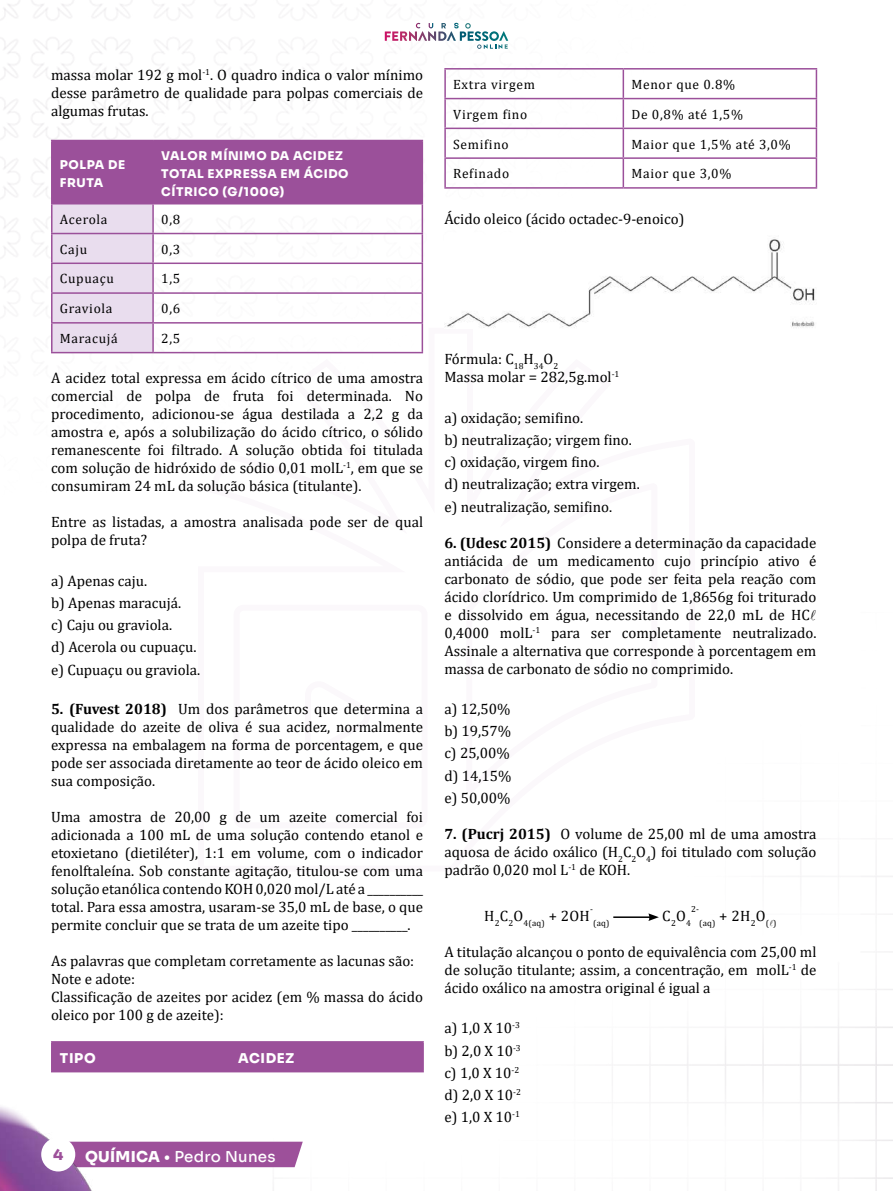
<style>
.page{position:relative;width:893px;height:1191px;background:#fff}
.page>*{position:absolute;margin:0;border:0;box-sizing:border-box;transform-origin:0 0}
.t1{font:15px/18px "Cambria";color:#000;text-align:justify}
.t2{font:500 15px "Sora";letter-spacing:.02em;color:#fff}
.t3{font:15px "Sora";color:#9d509a}
.t4{font:13.5px "Cambria";letter-spacing:.05em;color:#000}
.t5{font:13.5px "Sora";letter-spacing:.05em;color:#fff}
.t6{font:12px/18px "Sora";letter-spacing:.05em;color:#fff}
.t7{font:8.7px "Cambria";color:#000}
.s1{font-weight:700}
.s2{font-weight:400}
.s3{font-family:"Cambria";font-weight:700}
.s4{font-family:"MT Extra"}
</style>
<div class="page">
<img style="left:0;top:0;width:893px;height:1191px">
<svg style="left:195px;top:325px;width:505px;height:548px"></svg>
<svg style="left:409px;top:23px;width:99px;height:26px"></svg>
<div style="left:131px;top:1141px;width:172px;height:26px;background:#9d509a"></div>
<img style="left:0;top:1081px;width:131px;height:110px">
<div style="left:44px;top:1140px;width:28px;height:28px;background:#fff;border-radius:50%"></div>
<div style="left:41px;top:1137px;width:34px;height:34px;border:6px solid #fff;border-radius:50%"></div>
<hr style="left:444px;top:70px;width:2px;height:28px;background:#9b509a">
<hr style="left:444px;top:68px;width:179px;height:2px;background:#9b509a">
<hr style="left:623px;top:68px;width:194px;height:2px;background:#9b509a">
<hr style="left:444px;top:99px;width:2px;height:29px;background:#9b509a">
<hr style="left:444px;top:98px;width:179px;height:1px;background:#9b509a">
<hr style="left:623px;top:98px;width:194px;height:1px;background:#9b509a">
<hr style="left:444px;top:129px;width:2px;height:28px;background:#9b509a">
<hr style="left:444px;top:128px;width:179px;height:1px;background:#9b509a">
<hr style="left:623px;top:128px;width:194px;height:1px;background:#9b509a">
<hr style="left:444px;top:159px;width:2px;height:28px;background:#9b509a">
<hr style="left:444px;top:157px;width:179px;height:2px;background:#9b509a">
<hr style="left:444px;top:187px;width:179px;height:2px;background:#9b509a">
<svg style="left:623px;top:70px;width:1px;height:117px"></svg>
<svg style="left:816px;top:70px;width:1px;height:117px"></svg>
<hr style="left:623px;top:157px;width:194px;height:2px;background:#9b509a">
<hr style="left:623px;top:187px;width:194px;height:2px;background:#9b509a">
<img style="left:444px;top:235px;width:372px;height:93px">
<hr style="left:613px;top:916px;width:38px;height:2px;background:#000">
<svg style="left:648px;top:913px;width:11px;height:8px"></svg>
<hr style="left:51px;top:141px;width:2px;height:62px;background:#9b509a">
<hr style="left:51px;top:140px;width:102px;height:1px;background:#9b509a">
<hr style="left:51px;top:204px;width:2px;height:29px;background:#9b509a">
<hr style="left:51px;top:203px;width:102px;height:1px;background:#9b509a">
<hr style="left:51px;top:234px;width:2px;height:28px;background:#9b509a">
<hr style="left:51px;top:233px;width:102px;height:1px;background:#9b509a">
<hr style="left:51px;top:264px;width:2px;height:28px;background:#9b509a">
<hr style="left:51px;top:262px;width:102px;height:2px;background:#9b509a">
<hr style="left:51px;top:294px;width:2px;height:28px;background:#9b509a">
<hr style="left:51px;top:292px;width:102px;height:2px;background:#9b509a">
<hr style="left:51px;top:323px;width:2px;height:29px;background:#9b509a">
<hr style="left:51px;top:322px;width:102px;height:1px;background:#9b509a">
<hr style="left:51px;top:352px;width:102px;height:1px;background:#9b509a">
<svg style="left:52px;top:140px;width:371px;height:212px"></svg>
<hr style="left:153px;top:322px;width:270px;height:1px;background:#9b509a">
<hr style="left:153px;top:352px;width:270px;height:1px;background:#9b509a">
<div style="left:53px;top:1042px;width:369px;height:29px;background:#9b509a"></div>
<hr style="left:51px;top:1042px;width:2px;height:29px;background:#9b509a">
<hr style="left:51px;top:1041px;width:179px;height:1px;background:#9b509a">
<hr style="left:229px;top:1042px;width:2px;height:29px;background:#9b509a">
<hr style="left:422px;top:1042px;width:2px;height:29px;background:#9b509a">
<hr style="left:230px;top:1041px;width:194px;height:1px;background:#9b509a">
<hr style="left:51px;top:1071px;width:179px;height:1px;background:#9b509a">
<hr style="left:230px;top:1071px;width:194px;height:1px;background:#9b509a">
<p class="t1" style="left:51px;top:66px;width:374px">massa molar 192 g mol<sup>-1</sup>. O quadro indica o valor mínimo desse parâmetro de qualidade para polpas comerciais de algumas frutas.</p>
<p class="t6" style="left:60px;top:155px;width:67px">POLPA DE<br>FRUTA</p>
<p class="t6" style="left:161px;top:146px;width:189px">VALOR MÍNIMO DA ACIDEZ<br>TOTAL EXPRESSA EM ÁCIDO<br>CÍTRICO (G/100G)</p>
<p class="t4" style="left:60px;top:211px;width:49px">Acerola</p>
<p class="t4" style="left:161px;top:211px;width:21px">0,8</p>
<p class="t4" style="left:60px;top:241px;width:29px">Caju</p>
<p class="t4" style="left:161px;top:241px;width:21px">0,3</p>
<p class="t4" style="left:60px;top:271px;width:55px">Cupuaçu</p>
<p class="t4" style="left:161px;top:271px;width:21px">1,5</p>
<p class="t4" style="left:60px;top:301px;width:54px">Graviola</p>
<p class="t4" style="left:161px;top:301px;width:21px">0,6</p>
<p class="t4" style="left:60px;top:330px;width:59px">Maracujá</p>
<p class="t4" style="left:161px;top:330px;width:21px">2,5</p>
<p class="t1" style="left:51px;top:369px;width:374px">A acidez total expressa em ácido cítrico de uma amostra comercial de polpa de fruta foi determinada. No procedimento, adicionou-se água destilada a 2,2 g da amostra e, após a solubilização do ácido cítrico, o sólido remanescente foi filtrado. A solução obtida foi titulada com solução de hidróxido de sódio 0,01 molL<sup>-1</sup>, em que se consumiram 24 mL da solução básica (titulante).</p>
<p class="t1" style="left:51px;top:513px;width:374px">Entre as listadas, a amostra analisada pode ser de qual polpa de fruta?</p>
<p class="t1" style="left:51px;top:569px;width:151px;line-height:22.2px;text-align:left">a) Apenas caju.<br>b) Apenas maracujá.<br>c) Caju ou graviola.<br>d) Acerola ou cupuaçu. e) Cupuaçu ou graviola.</p>
<p class="t1" style="left:51px;top:699px;width:374px"><span class="s1">5. (Fuvest 2018)</span> Um dos parâmetros que determina a qualidade do azeite de oliva é sua acidez, normalmente expressa na embalagem na forma de porcentagem, e que pode ser associada diretamente ao teor de ácido oleico em sua composição.</p>
<p class="t1" style="left:51px;top:807px;width:374px">Uma amostra de 20,00 g de um azeite comercial foi adicionada a 100 mL de uma solução contendo etanol e etoxietano (dietiléter), 1:1 em volume, com o indicador fenolftaleína. Sob constante agitação, titulou-se com uma solução etanólica contendo KOH 0,020 mol/L até a __________ total. Para essa amostra, usaram-se 35,0 mL de base, o que permite concluir que se trata de um azeite tipo __________.</p>
<p class="t1" style="left:51px;top:951px;width:374px;text-align:left">As palavras que completam corretamente as lacunas são:<br>Note e adote:<br>Classificação de azeites por acidez (em % massa do ácido oleico por 100 g de azeite):</p>
<p class="t5" style="left:60px;top:1047px;width:37px">TIPO</p>
<p class="t5" style="left:238px;top:1047px;width:58px">ACIDEZ</p>
<p class="t3" style="left:53px;top:1142px;width:12px">4</p>
<p class="t2" style="left:85px;top:1143px;width:192px"><span class="s2">QUÍMICA</span> <span class="s3">•</span> Pedro Nunes</p>
<p class="t4" style="left:453px;top:76px;width:83px">Extra virgem</p>
<p class="t4" style="left:631px;top:76px;width:105px">Menor que 0.8%</p>
<p class="t4" style="left:453px;top:106px;width:76px">Virgem fino</p>
<p class="t4" style="left:631px;top:106px;width:113px">De 0,8% até 1,5%</p>
<p class="t4" style="left:453px;top:136px;width:57px">Semifino</p>
<p class="t4" style="left:631px;top:136px;width:161px">Maior que 1,5% até 3,0%</p>
<p class="t4" style="left:453px;top:166px;width:58px">Refinado</p>
<p class="t4" style="left:631px;top:166px;width:101px">Maior que 3,0%</p>
<p class="t1" style="left:444px;top:209px;width:242px">Ácido oleico (ácido octadec-9-enoico)</p>
<p class="t1" style="left:444px;top:350px;width:177px">Fórmula: C<sub>18</sub>H<sub>34</sub>O<sub>2<br></sub>Massa molar = 282,5g.mol<sup>-1</sup></p>
<p class="t1" style="left:444px;top:406px;width:197px;line-height:22.2px;text-align:left">a) oxidação; semifino.<br>b) neutralização; virgem fino. c) oxidação, virgem fino.<br>d) neutralização; extra virgem. e) neutralização, semifino.</p>
<p class="t1" style="left:444px;top:533px;width:374px"><span class="s1">6. (Udesc 2015)</span> Considere a determinação da capacidade antiácida de um medicamento cujo princípio ativo é carbonato de sódio, que pode ser feita pela reação com ácido clorídrico. Um comprimido de 1,8656g foi triturado e dissolvido em água, necessitando de 22,0 mL de HC<span class="s4">l </span>0,4000 molL<sup>-1</sup> para ser completamente neutralizado.<br>Assinale a alternativa que corresponde à porcentagem em massa de carbonato de sódio no comprimido.</p>
<p class="t1" style="left:444px;top:697px;width:69px;line-height:22.2px">a) 12,50% b) 19,57% c) 25,00% d) 14,15% e) 50,00%</p>
<p class="t1" style="left:444px;top:824px;width:374px"><span class="s1">7. (Pucrj 2015)</span> O volume de 25,00 ml de uma amostra aquosa de ácido oxálico (H<sub>2</sub>C<sub>2</sub>O<sub>4</sub>) foi titulado com solução padrão 0,020 mol L<sup>-1</sup> de KOH.</p>
<p class="t1" style="left:484px;top:907px;width:107px">H<sub>2</sub>C<sub>2</sub>O<sub>4(aq)</sub> + 2OH</p>
<p class="t7" style="left:691px;top:903px;width:9px">2-</p>
<p class="t7" style="left:590px;top:903px;width:4px">-</p>
<p class="t7" style="left:699px;top:918px;width:79px">(aq) <sup>+</sup> <sup>2H</sup>2<sup>O</sup>(<span class="s4">l</span>)</p>
<p class="t1" style="left:444px;top:943px;width:374px">A titulação alcançou o ponto de equivalência com 25,00 ml de solução titulante; assim, a concentração, em molL<sup>-1</sup> de ácido oxálico na amostra original é igual a</p>
<p class="t1" style="left:444px;top:1017px;width:78px;line-height:22.2px">a) 1,0 X 10<sup>-3 </sup>b) 2,0 X 10<sup>-3 </sup>c) 1,0 X 10<sup>-2 </sup>d) 2,0 X 10<sup>-2 </sup>e) 1,0 X 10<sup>-1</sup></p>
<p class="t7" style="left:593px;top:918px;width:18px">(aq)</p>
<p class="t1" style="left:662px;top:907px;width:30px">C<sub>2</sub>O<sub>4</sub></p>
</div>
